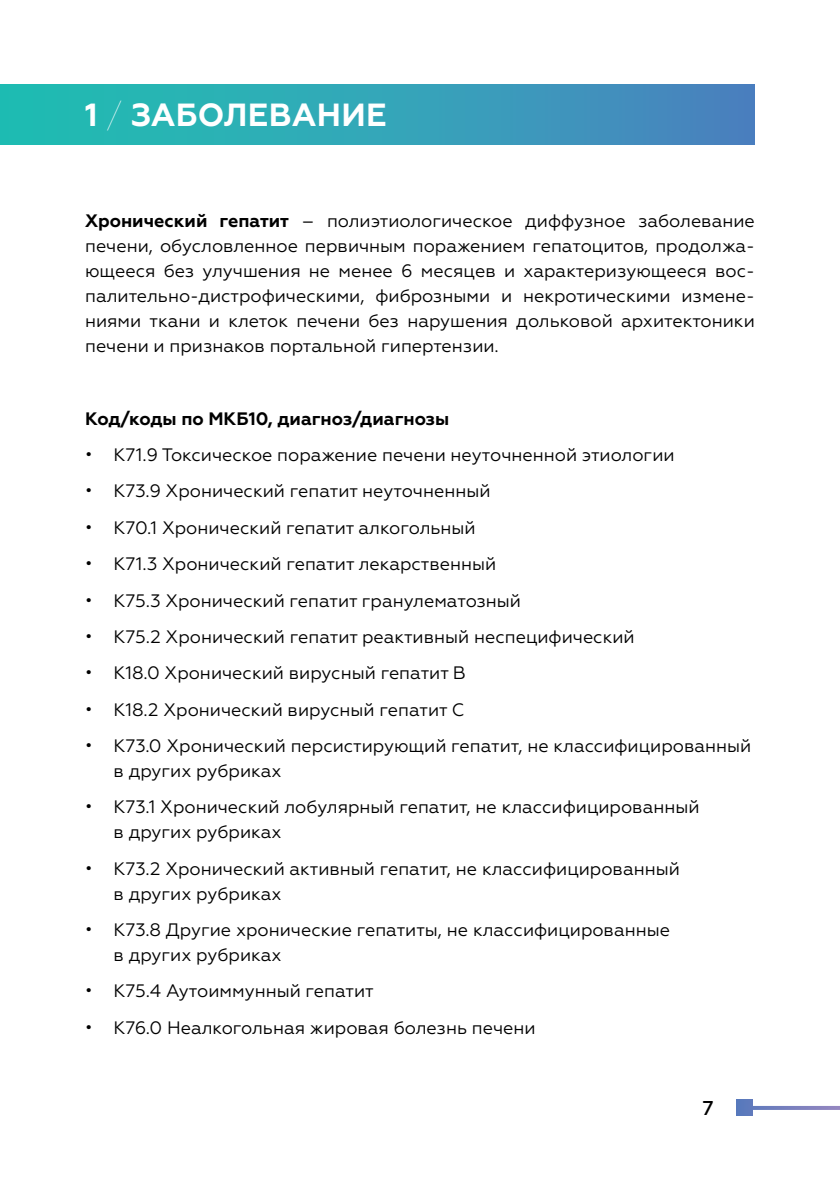
<style>
.page{position:relative;width:840px;height:1191px;background:#fff}
.page>*{position:absolute;margin:0;border:0;box-sizing:border-box;transform-origin:0 0}
.t1{font:700 32px "Geometria";letter-spacing:.01em;color:#fff}
.t2{font:500 20px "Geometria";color:#000}
.t3{font:18px/25px "Geometria";color:#000}
.t4{font:700 18px "Geometria";color:#000}
.s1{font-weight:100}
.s2{font-weight:700}
</style>
<div class="page">
<svg style="left:751px;top:1106px;width:88px;height:4px"></svg>
<div style="left:735px;top:1100px;width:16px;height:16px;background:#5a79bc"></div>
<div style="left:0;top:84px;width:754px;height:60px;background:linear-gradient(to right,#1ec2b1,#4a84bf)"></div>
<h1 class="t1" style="left:85px;top:96px;width:303px">1 <span class="s1">/</span> ЗАБОЛЕВАНИЕ</h1>
<p class="t3" style="left:85px;top:208px;width:670px;text-align:justify"><span class="s2">Хронический гепатит</span> – полиэтиологическое диффузное заболевание печени, обусловленное первичным поражением гепатоцитов, продолжа&shy;ющееся без улучшения не менее 6 месяцев и характеризующееся вос&shy;палительно-дистрофическими, фиброзными и некротическими измене&shy;ниями ткани и клеток печени без нарушения дольковой архитектоники печени и признаков портальной гипертензии.</p>
<p class="t4" style="left:85px;top:408px;width:365px">Код/коды по МКБ10, диагноз/диагнозы</p>
<p class="t3" style="left:85px;top:442px;width:590px">• К71.9 Токсическое поражение печени неуточненной этиологии</p>
<p class="t3" style="left:85px;top:479px;width:406px">• K73.9 Хронический гепатит неуточненный</p>
<p class="t3" style="left:85px;top:515px;width:392px">• K70.1 Хронический гепатит алкогольный</p>
<p class="t3" style="left:85px;top:551px;width:412px">• K71.3 Хронический гепатит лекарственный</p>
<p class="t3" style="left:85px;top:588px;width:437px">• K75.3 Хронический гепатит гранулематозный</p>
<p class="t3" style="left:85px;top:624px;width:551px">• K75.2 Хронический гепатит реактивный неспецифический</p>
<p class="t3" style="left:85px;top:660px;width:382px">• К18.0 Хронический вирусный гепатит В</p>
<p class="t3" style="left:85px;top:697px;width:380px">• К18.2 Хронический вирусный гепатит С</p>
<p class="t3" style="left:113px;top:733px;width:639px;text-indent:-28px">• К73.0 Хронический персистирующий гепатит, не классифицированный в других рубриках</p>
<p class="t3" style="left:113px;top:794px;width:587px;text-indent:-28px">• К73.1 Хронический лобулярный гепатит, не классифицированный в других рубриках</p>
<p class="t3" style="left:113px;top:856px;width:567px;text-indent:-28px">• К73.2 Хронический активный гепатит, не классифицированный в других рубриках</p>
<p class="t3" style="left:113px;top:917px;width:557px;text-indent:-28px">• К73.8 Другие хронические гепатиты, не классифицированные в других рубриках</p>
<p class="t3" style="left:85px;top:978px;width:290px">• К75.4 Аутоиммунный гепатит</p>
<p class="t3" style="left:85px;top:1015px;width:452px">• К76.0 Неалкогольная жировая болезнь печени</p>
<p class="t2" style="left:702px;top:1096px;width:13px">7</p>
</div>
